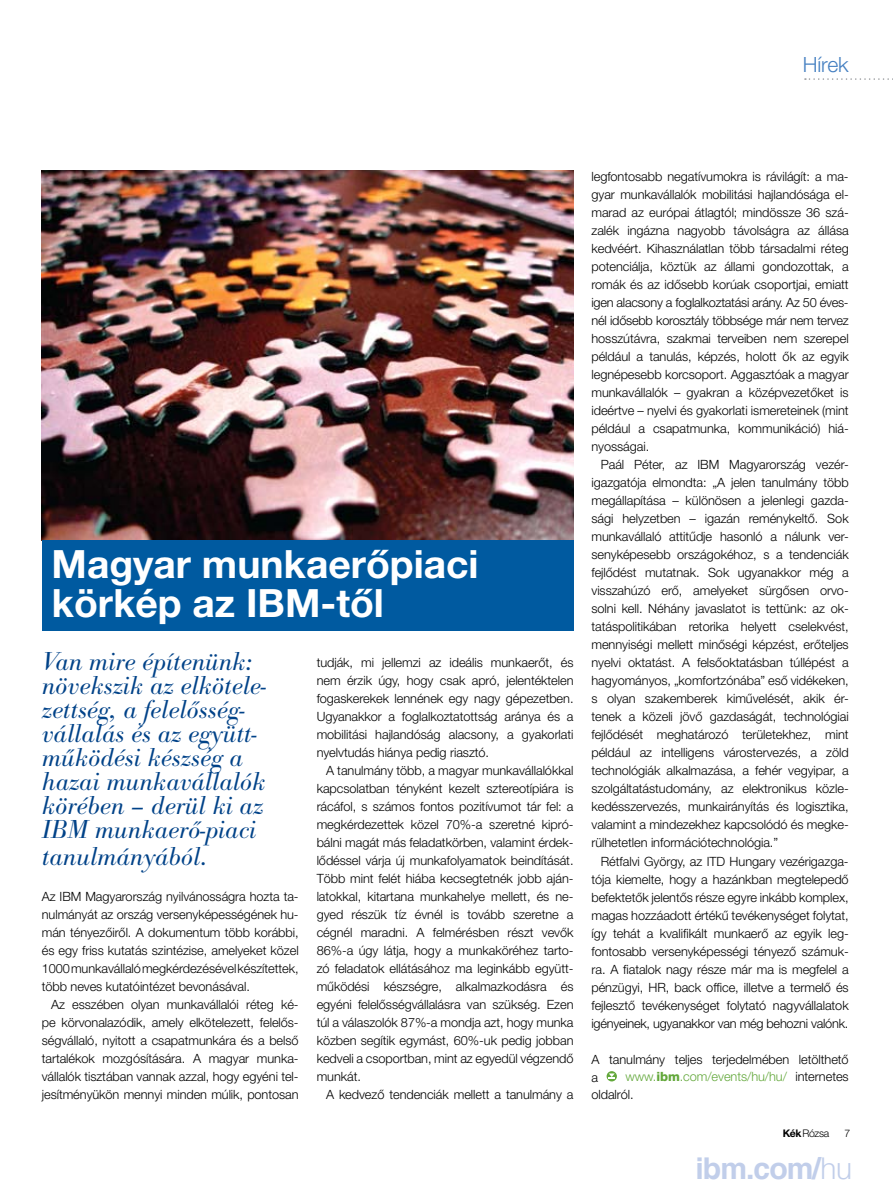
<style>
.page{position:relative;width:893px;height:1191px;background:#fff}
.page>*{position:absolute;margin:0;border:0;box-sizing:border-box;transform-origin:0 0}
.t1{font:700 39px/39px "Helvetica M";color:#fff}
.t2{font:700 30px "H Helvetica";letter-spacing:-.03em;color:#c1ceea}
.t3{font:27px/24px "Bodoni Ant TCE Ligh Ital";color:#004288}
.t4{font:300 21px "Helvetica M";letter-spacing:-.005em;color:#447fc1}
.t5{font:300 12.75px/18px "Helvetica M";letter-spacing:-.005em;color:#000}
.t6{font:300 12.75px/18px "Helvetica M";letter-spacing:-.005em;color:#63a83b}
.t7{font:300 10.5px "Helvetica M";letter-spacing:-.03em;color:#000}
.s1{font-weight:800}
.s2{color:#000}
.s3{font-weight:700}
.s4{font-weight:300}
</style>
<div class="page">
<img style="left:42px;top:170px;width:531px;height:370px">
<div style="left:42px;top:540px;width:531px;height:90px;background:#005aa0"></div>
<svg style="left:606px;top:1071px;width:10px;height:10px"></svg>
<svg style="left:608px;top:1073px;width:6px;height:6px"></svg>
<svg style="left:804px;top:78px;width:89px;height:2px"></svg>
<h3 class="t4" style="left:802px;top:52px;width:47px">Hírek</h3>
<h1 class="t1" style="left:52px;top:544px;width:428px">Magyar munkaerőpiaci körkép az IBM-től</h1>
<p class="t5" style="left:296px;top:562px;width:5px">-</p>
<p class="t5" style="left:296px;top:598px;width:5px">-</p>
<h3 class="t3" style="left:42px;top:650px;width:226px">Van mire építenünk: növekszik az elkötele&shy;zettség, a felelősség&shy;vállalás és az együtt&shy;működési készség a hazai munkavállalók körében – derül ki az<br>IBM munkaerő-piaci</h3>
<h3 class="t3" style="left:42px;top:845px;width:167px">tanulmányából.</h3>
<p class="t5" style="left:42px;top:887px;width:258px">Az IBM Magyarország nyilvánosságra hozta ta nulmányát az ország versenyképességének hu mán tényezőiről. A dokumentum több korábbi, és egy friss kutatás szintézise, amelyeket közel 1000 munkavállaló megkérdezésével készítettek, több neves kutatóintézet bevonásával.</p>
<p class="t5" style="left:42px;top:1013px;width:258px">pe körvonalazódik, amely elkötelezett, felelős&shy;ségvállaló, nyitott a csapatmunkára és a belső</p>
<p class="t5" style="left:42px;top:1067px;width:258px">vállalók tisztában vannak azzal, hogy egyéni tel jesítményükön mennyi minden múlik, pontosan</p>
<p class="t5" style="left:296px;top:940px;width:5px">-</p>
<p class="t5" style="left:51px;top:995px;width:250px">Az esszében olyan munkavállalói réteg ké -</p>
<p class="t5" style="left:42px;top:1049px;width:259px">tartalékok mozgósítására. A magyar munka -</p>
<p class="t5" style="left:316px;top:653px;width:258px;text-align:justify">tudják, mi jellemzi az ideális munkaerőt, és nem érzik úgy, hogy csak apró, jelentéktelen fogaskerekek lennének egy nagy gépezetben.<br>Ugyanakkor a foglalkoztatottság aránya és a mobilitási hajlandóság alacsony, a gyakorlati nyelvtudás hiánya pedig riasztó.</p>
<p class="t5" style="left:316px;top:761px;width:258px;text-indent:9px">A tanulmány több, a magyar munkavállalókkal kapcsolatban tényként kezelt sztereotípiára is rácáfol, s számos fontos pozitívumot tár fel: a megkérdezettek közel 70%-a szeretné kipró bálni magát más feladatkörben, valamint érdek lődéssel várja új munkafolyamatok beindítását.<br>Több mint felét hiába kecsegtetnék jobb aján latokkal, kitartana munkahelye mellett, és ne gyed részük tíz évnél is tovább szeretne a cégnél maradni. A felmérésben részt vevők 86%-a úgy látja, hogy a munkaköréhez tarto zó feladatok ellátásához ma leginkább együtt működési készségre, alkalmazkodásra és egyéni felelősségvállalásra van szükség. Ezen túl a válaszolók 87%-a mondja azt, hogy munka közben segítik egymást, 60%-uk pedig jobban kedveli a csoportban, mint az egyedül végzendő munkát.</p>
<p class="t5" style="left:326px;top:1085px;width:249px">A kedvező tendenciák mellett a tanulmány a</p>
<p class="t5" style="left:571px;top:724px;width:5px">-</p>
<p class="t5" style="left:591px;top:167px;width:259px">legfontosabb negatívumokra is rávilágít: a ma gyar munkavállalók mobilitási hajlandósága el marad az európai átlagtól; mindössze 36 szá zalék ingázna nagyobb távolságra az állása kedvéért. Kihasználatlan több társadalmi réteg potenciálja, köztük az állami gondozottak, a romák és az idősebb korúak csoportjai, emiatt igen alacsony a foglalkoztatási arány. Az 50 éves nél idősebb korosztály többsége már nem tervez hosszútávra, szakmai terveiben nem szerepel például a tanulás, képzés, holott ők az egyik legnépesebb korcsoport. Aggasztóak a magyar munkavállalók – gyakran a középvezetőket is ideértve – nyelvi és gyakorlati ismereteinek (mint például a csapatmunka, kommunikáció) hiá nyosságai.</p>
<p class="t5" style="left:591px;top:455px;width:259px;text-indent:9px">Paál Péter, az IBM Magyarország vezér igazgatója elmondta: „A jelen tanulmány több megállapítása – különösen a jelenlegi gazda sági helyzetben – igazán reménykeltő. Sok munkavállaló attitűdje hasonló a nálunk ver senyképesebb országokéhoz, s a tendenciák fejlődést mutatnak. Sok ugyanakkor még a visszahúzó erő, amelyeket sürgősen orvo solni kell. Néhány javaslatot is tettünk: az ok tatáspolitikában retorika helyett cselekvést, mennyiségi mellett minőségi képzést, erőteljes nyelvi oktatást. A felsőoktatásban túllépést a hagyományos, „komfortzónába” eső vidékeken, s olyan szakemberek kiművelését, akik ér tenek a közeli jövő gazdaságát, technológiai fejlődését meghatározó területekhez, mint például az intelligens várostervezés, a zöld technológiák alkalmazása, a fehér vegyipar, a szolgáltatástudomány, az elektronikus közle kedésszervezés, munkairányítás és logisztika, valamint a mindezekhez kapcsolódó és megke rülhetetlen információtechnológia.”</p>
<p class="t5" style="left:591px;top:851px;width:259px;text-align:center">Rétfalvi György, az ITD Hungary vezérigazga tója kiemelte, hogy a hazánkban megtelepedő befektetők jelentős része egyre inkább komplex, magas hozzáadott értékű tevékenységet folytat, így tehát a kvalifikált munkaerő az egyik leg fontosabb versenyképességi tényező számuk ra. A fiatalok nagy része már ma is megfelel a pénzügyi, HR, back office, illetve a termelő és fejlesztő tevékenységet folytató nagyvállalatok igényeinek, ugyanakkor van még behozni valónk.</p>
<p class="t5" style="left:591px;top:1049px;width:259px">A tanulmány teljes terjedelmében letölthető a</p>
<p class="t6" style="left:591px;top:1067px;width:259px;text-indent:34px">www.<span class="s1">ibm</span>.com/events/hu/hu/ <span class="s2">internetes oldalról.</span></p>
<p class="t7" style="left:782px;top:1126px;width:48px"><span class="s3">Kék</span> Rózsa</p>
<p class="t7" style="left:844px;top:1126px;width:7px">7</p>
<h2 class="t2" style="left:695px;top:1150px;width:158px">ibm.com/<span class="s4">hu</span></h2>
</div>
